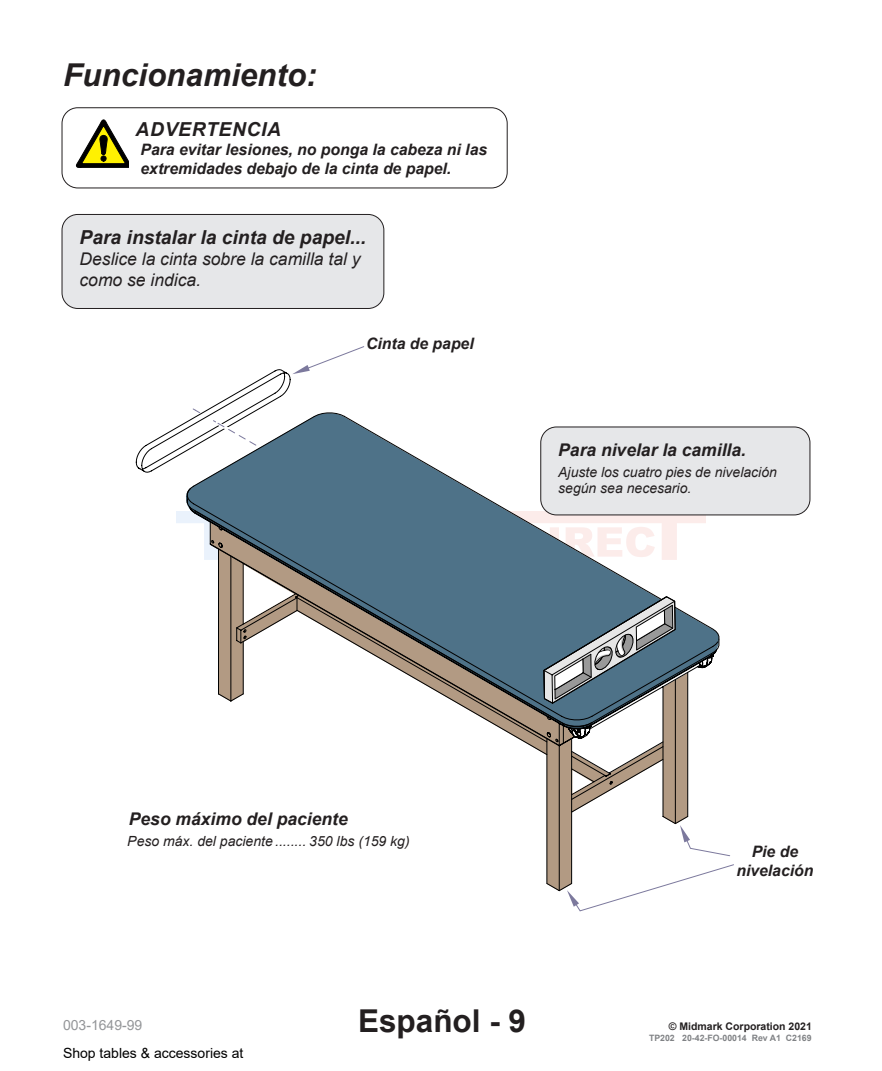
<style>
.page{position:relative;width:882px;height:1071px;background:#fff}
.page>*{position:absolute;margin:0;border:0;box-sizing:border-box;transform-origin:0 0}
.Main_Headings_ES{font:italic 700 31.5px "Arial";color:#231f20}
.Title_Box{font:700 31.5px "Arial";color:#231f20}
.Step_Bubble__top_lin{font:italic 700 19.25px "Arial";color:#231f20}
.WARNING-DANGER{font:italic 700 19.25px "Arial";letter-spacing:.035em;color:#231f20}
.Step_Bubble__A__B__e{font:italic 17.5px/21px "Arial";color:#231f20}
.Step_Bubble__NOTE_li{font:italic 700 17.5px "Arial";color:#231f20}
.DANGER-WARNING_body{font:italic 700 15.75px/18.9px "Arial";color:#231f20}
.Body_text{font:italic 700 15.75px/18.9px "Arial";color:#231f20;text-align:center}
.Step_Bubble__NOTE_li-2{font:italic 14px/16.8px "Arial";color:#231f20}
.t1{font:14px "Arial";color:#000}
.t2{font:14px "Arial";color:#939598}
.t3{font:700 10.5px "Arial";color:#231f20}
.Black_Box_White_Text{font:700 8.75px "Arial";color:#808285}
</style>
<div class="page">
<svg style="left:187px;top:490px;width:530px;height:148px"></svg>
<svg style="left:343px;top:426px;width:371px;height:438px"></svg>
<svg style="left:217px;top:548px;width:82px;height:154px"></svg>
<svg style="left:546px;top:864px;width:188px;height:47px"></svg>
<svg style="left:543px;top:596px;width:187px;height:261px"></svg>
<svg style="left:136px;top:346px;width:229px;height:144px"></svg>
<div style="left:62px;top:214px;width:322px;height:94px;background:#e6e7e9;border-radius:16px"></div>
<div style="left:62px;top:214px;width:322px;height:95px;border:1px solid #231f20;border-radius:16px"></div>
<div style="left:541px;top:427px;width:269px;height:88px;background:#e6e7e9;border-radius:16px"></div>
<div style="left:541px;top:427px;width:269px;height:88px;border:1px solid #231f20;border-radius:16px"></div>
<div style="left:62px;top:108px;width:445px;height:80px;border:1px solid #231f20;border-radius:16px"></div>
<svg style="left:76px;top:120px;width:53px;height:48px"></svg>
<p class="Main_Headings_ES" style="left:63px;top:54px;width:255px">Funcionamiento:</p>
<p class="WARNING-DANGER" style="left:136px;top:116px;width:147px">ADVERTENCIA</p>
<p class="DANGER-WARNING_body" style="left:141px;top:140px;width:348px">Para evitar lesiones, no ponga la cabeza ni las extremidades debajo de la cinta de papel.</p>
<p class="Step_Bubble__top_lin" style="left:80px;top:225px;width:288px">Para instalar la cinta de papel...</p>
<p class="Step_Bubble__A__B__e" style="left:80px;top:249px;width:283px">Deslice la cinta sobre la camilla tal y como se indica.</p>
<p class="Body_text" style="left:366px;top:334px;width:109px">Cinta de papel</p>
<p class="Step_Bubble__NOTE_li" style="left:558px;top:438px;width:189px">Para nivelar la camilla.</p>
<p class="Step_Bubble__NOTE_li-2" style="left:558px;top:463px;width:220px">Ajuste los cuatro pies de nivelación según sea necesario.</p>
<p class="Step_Bubble__NOTE_li" style="left:129px;top:807px;width:220px">Peso máximo del paciente</p>
<p class="Step_Bubble__NOTE_li-2" style="left:127px;top:832px;width:147px">Peso máx. del paciente</p>
<p class="Step_Bubble__NOTE_li-2" style="left:309px;top:832px;width:102px">350 lbs (159 kg)</p>
<p class="Body_text" style="left:736px;top:842px;width:79px">Pie de nivelación</p>
<p class="Title_Box" style="left:358px;top:999px;width:170px">Español - 9</p>
<p class="t2" style="left:63px;top:1015px;width:81px">003-1649-99</p>
<p class="t3" style="left:669px;top:1019px;width:145px">© Midmark Corporation 2021</p>
<p class="Black_Box_White_Text" style="left:649px;top:1031px;width:164px">TP202 20-42-FO-00014 Rev A1 C2169</p>
<p class="t1" style="left:63px;top:1044px;width:182px">Shop tables &amp; accessories at</p>
</div>
